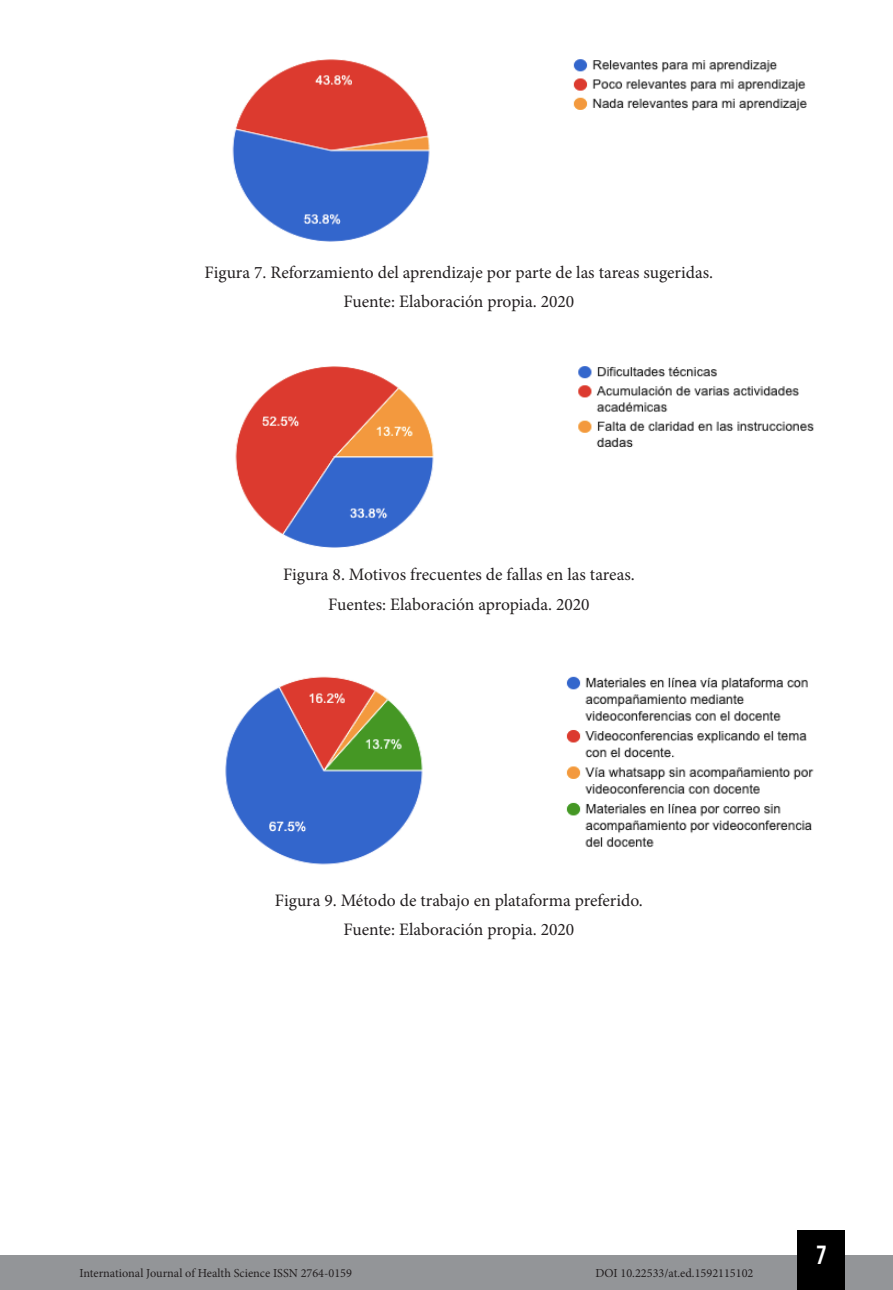
<style>
.page{position:relative;width:893px;height:1290px;background:#fff}
.page>*{position:absolute;margin:0;border:0;box-sizing:border-box;transform-origin:0 0}
.t1{font:26.25px "Bebas Kai";color:#fff}
.Info_Imagem{font:17.5px "Minion Pro";color:#231f20}
.t2{font:12.25px "Minion Pro";color:#231f20}
</style>
<div class="page">
<div style="left:0;top:1255px;width:893px;height:35px;background:#939598"></div>
<div style="left:797px;top:1230px;width:48px;height:60px;background:#000"></div>
<img style="left:232px;top:59px;width:575px;height:183px">
<img style="left:235px;top:366px;width:579px;height:182px">
<img style="left:225px;top:676px;width:589px;height:189px">
<p class="Info_Imagem" style="left:205px;top:261px;width:510px">Figura 7. Reforzamiento del aprendizaje por parte de las tareas sugeridas.</p>
<p class="Info_Imagem" style="left:343px;top:290px;width:232px">Fuente: Elaboración propia. 2020</p>
<p class="Info_Imagem" style="left:283px;top:563px;width:353px">Figura 8. Motivos frecuentes de fallas en las tareas.</p>
<p class="Info_Imagem" style="left:328px;top:592px;width:263px">Fuentes: Elaboración apropiada. 2020</p>
<p class="Info_Imagem" style="left:275px;top:888px;width:370px">Figura 9. Método de trabajo en plataforma preferido.</p>
<p class="Info_Imagem" style="left:343px;top:918px;width:232px">Fuente: Elaboración propia. 2020</p>
<p class="t2" style="left:79px;top:1265px;width:274px">International Journal of Health Science ISSN 2764-0159</p>
<p class="t2" style="left:595px;top:1265px;width:160px">DOI 10.22533/at.ed.1592115102</p>
<h1 class="t1" style="left:817px;top:1241px;width:11px">7</h1>
</div>
